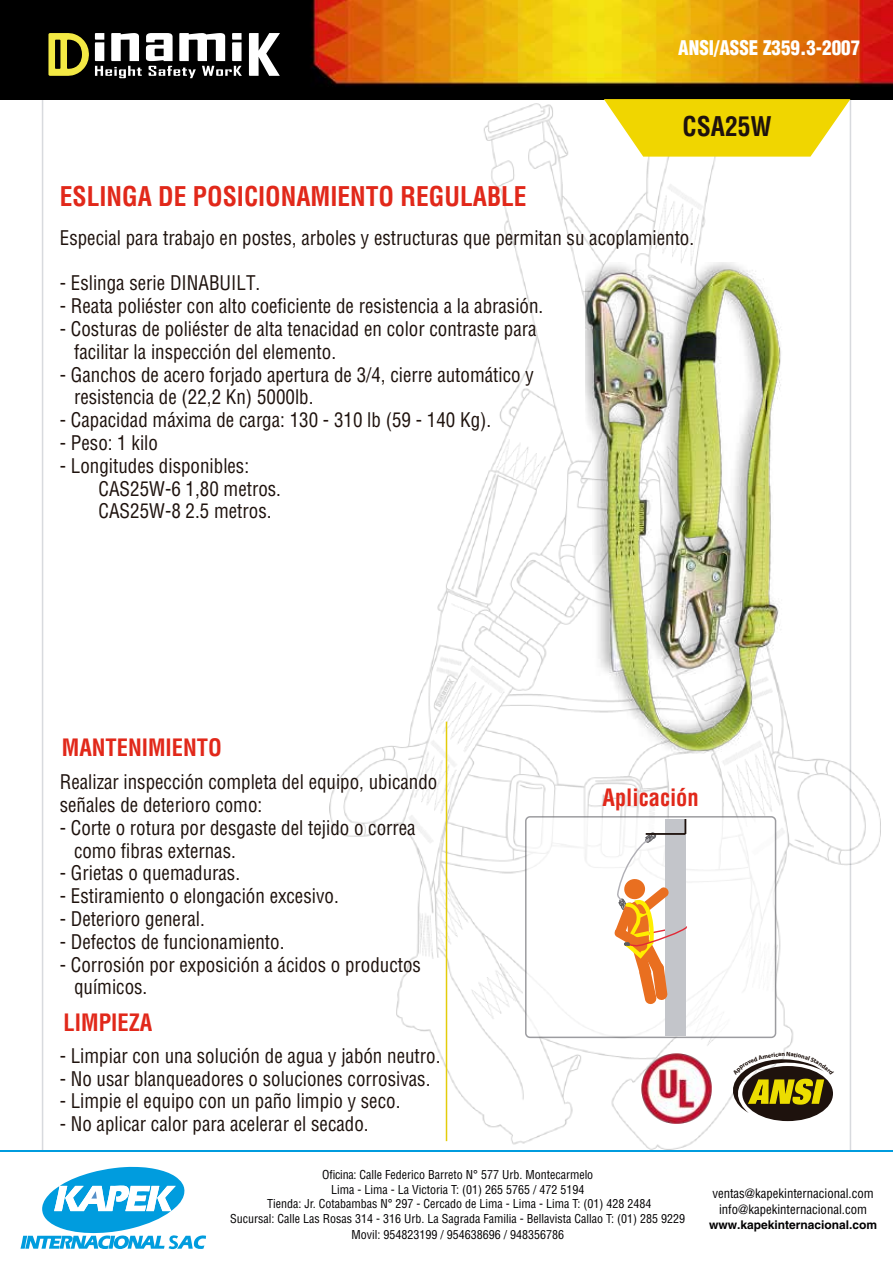
<style>
.page{position:relative;width:893px;height:1263px;background:#fff}
.page>*{position:absolute;margin:0;border:0;box-sizing:border-box;transform-origin:0 0}
.t1{font:700 condensed 26.55px "Helvetica LT Std";color:#e1281a;scale:.96 1}
.t2{font:700 condensed 26.55px "Helvetica LT Std";color:#1e120d;scale:.96 1}
.t3{font:700 condensed 23.4px "Helvetica LT Std";color:#e1281a;scale:.96 1}
.t4{font:condensed 19.8px/22.8px "Helvetica LT Std";color:#1e120d;scale:.96 1}
.t5{font:900 condensed 19.8px "Helvetica LT Std";color:#fff;scale:.96 1}
.t6{font:condensed 12.75px/15.9px "Helvetica LT Std";color:#020102;text-align:center}
.t7{font:condensed 12px "Helvetica LT Std";color:#020102}
.t8{font:700 12px "Helvetica LT Std";color:#020102}
.t9{font:700 6.15px "Myriad Pro";color:#1e120d}
</style>
<div class="page">
<img style="left:330px;top:102px;width:550px;height:1047px">
<img style="left:0;top:0;width:893px;height:99px">
<div style="left:38px;top:24px;width:251px;height:61px;background:#000;border-radius:12px"></div>
<svg style="left:249px;top:33px;width:31px;height:43px"></svg>
<svg style="left:95px;top:33px;width:147px;height:45px"></svg>
<svg style="left:48px;top:33px;width:41px;height:43px"></svg>
<svg style="left:604px;top:99px;width:246px;height:58px"></svg>
<hr style="left:0;top:1150px;width:893px;height:2px;background:#009cde">
<svg style="left:21px;top:1167px;width:185px;height:82px"></svg>
<hr style="left:446px;top:722px;width:1px;height:419px;background:#e3cc0a">
<img style="left:641px;top:1053px;width:71px;height:71px">
<div style="left:526px;top:817px;width:249px;height:220px;background:#fff;border-radius:4px"></div>
<div style="left:525px;top:816px;width:251px;height:222px;border:2px solid #727277;border-radius:4px"></div>
<img style="left:585px;top:263px;width:198px;height:490px">
<div style="left:742px;top:1066px;width:91px;height:55px;background:#1e120d;border-radius:50%"></div>
<div style="left:665px;top:819px;width:21px;height:217px;background:#c3c5ca"></div>
<svg style="left:614px;top:819px;width:75px;height:185px"></svg>
<svg style="left:714px;top:1046px;width:120px;height:67px"></svg>
<p class="t5" style="left:678px;top:35px;width:191px">ANSI/ASSE Z359.3-2007</p>
<h1 class="t1" style="left:60px;top:179px;width:488px">ESLINGA DE POSICIONAMIENTO REGULABLE</h1>
<h1 class="t2" style="left:682px;top:109px;width:94px">CSA25W</h1>
<p class="t4" style="left:60px;top:226px;width:662px">Especial para trabajo en postes, arboles y estructuras que permitan su acoplamiento.</p>
<p class="t4" style="left:60px;top:272px;width:210px">- Eslinga serie DINABUILT.</p>
<p class="t4" style="left:60px;top:294px;width:505px">- Reata poliéster con alto coeficiente de resistencia a la abrasión.</p>
<p class="t4" style="left:74px;top:317px;width:483px;text-indent:-14px">- Costuras de poliéster de alta tenacidad en color contraste para facilitar la inspección del elemento.</p>
<p class="t4" style="left:74px;top:363px;width:480px;text-indent:-14px">- Ganchos de acero forjado apertura de 3/4, cierre automático y resistencia de (22,2 Kn) 5000lb.</p>
<p class="t4" style="left:60px;top:408px;width:451px">- Capacidad máxima de carga: 130 - 310 lb (59 - 140 Kg).</p>
<p class="t4" style="left:60px;top:431px;width:104px">- Peso: 1 kilo</p>
<p class="t4" style="left:99px;top:454px;width:192px;text-indent:-39px">- Longitudes disponibles:<br>CAS25W-6 1,80 metros.<br>CAS25W-8 2.5 metros.</p>
<p class="t3" style="left:62px;top:733px;width:168px">MANTENIMIENTO</p>
<p class="t4" style="left:60px;top:770px;width:395px">Realizar inspección completa del equipo, ubicando señales de deterioro como:</p>
<p class="t4" style="left:74px;top:816px;width:357px;text-indent:-14px">- Corte o rotura por desgaste del tejido o correa como fibras externas.</p>
<p class="t4" style="left:60px;top:862px;width:189px">- Grietas o quemaduras.</p>
<p class="t4" style="left:60px;top:884px;width:292px">- Estiramiento o elongación excesivo.</p>
<p class="t4" style="left:60px;top:907px;width:153px">- Deterioro general.</p>
<p class="t4" style="left:60px;top:930px;width:236px">- Defectos de funcionamiento.</p>
<p class="t4" style="left:74px;top:953px;width:363px;text-indent:-14px">- Corrosión por exposición a ácidos o productos químicos.</p>
<p class="t3" style="left:64px;top:1008px;width:94px">LIMPIEZA</p>
<p class="t4" style="left:60px;top:1044px;width:398px">- Limpiar con una solución de agua y jabón neutro.</p>
<p class="t4" style="left:60px;top:1067px;width:388px">- No usar blanqueadores o soluciones corrosivas.</p>
<p class="t4" style="left:60px;top:1090px;width:356px">- Limpie el equipo con un paño limpio y seco.</p>
<p class="t4" style="left:60px;top:1112px;width:323px">- No aplicar calor para acelerar el secado.</p>
<p class="t3" style="left:602px;top:783px;width:102px">Aplicación</p>
<p class="t9" style="left:781px;top:1050px;width:5px">n</p>
<p class="t7" style="left:322px;top:1167px;width:273px">Oficina: Calle Federico Barreto N° 577 Urb. Montecarmelo</p>
<p class="t7" style="left:230px;top:1211px;width:456px">Sucursal: Calle Las Rosas 314 - 316 Urb. La Sagrada Familia - Bellavista Callao T: (01) 285 9229</p>
<p class="t7" style="left:331px;top:1182px;width:255px">Lima - Lima - La Victoria T: (01) 265 5765 / 472 5194</p>
<p class="t6" style="left:712px;top:1185px;width:163px">ventas@kapekinternacional.com info@kapekinternacional.com</p>
<p class="t8" style="left:709px;top:1218px;width:170px">www.kapekinternacional.com</p>
<p class="t7" style="left:267px;top:1196px;width:386px">Tienda: Jr. Cotabambas N° 297 - Cercado de Lima - Lima - Lima T: (01) 428 2484</p>
<p class="t7" style="left:351px;top:1227px;width:214px">Movil: 954823199 / 954638696 / 948356786</p>
</div>
